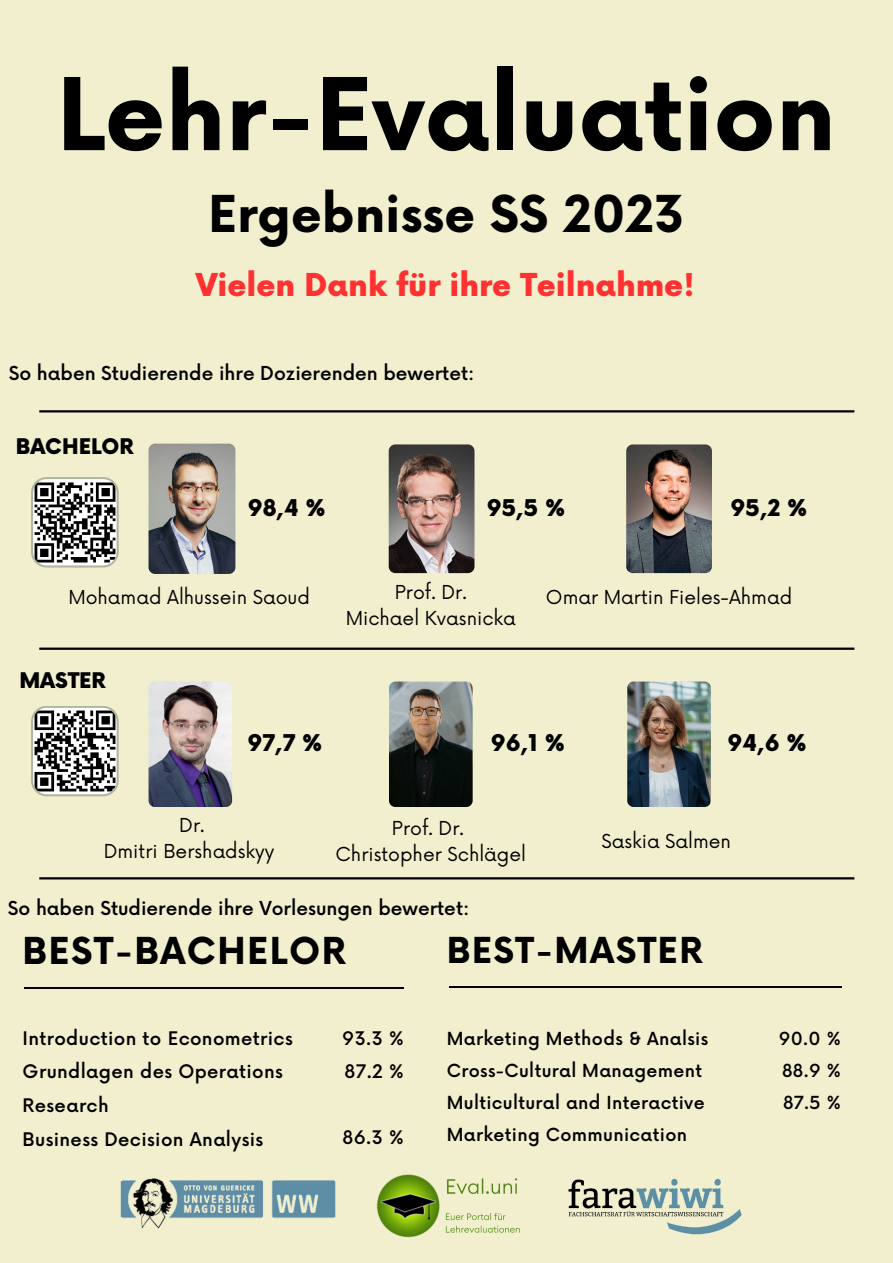
<style>
.page{position:relative;width:893px;height:1263px;background:#f1efce}
.page>*{position:absolute;margin:0;border:0;box-sizing:border-box;transform-origin:0 0}
.t1{font:700 97.57px "Now";color:#000}
.t2{font:700 49.5px "Now";color:#000}
.t3{font:700 36.15px "Now";letter-spacing:.04em;color:#000}
.t4{font:700 34.88px "Now";letter-spacing:.04em;color:#000}
.t5{font:900 30.75px "Now";color:#ff3131}
.t6{font:900 22.5px "Now";color:#000}
.t7{font:900 21px "Now";color:#000}
.t8{font:18.75px "Now";color:#000}
.t9{font:500 18.75px "Now";color:#000}
.t10{font:500 18.23px/33.8px "Now";letter-spacing:.02em;color:#000}
.t11{font:500 17.55px/32px "Now";letter-spacing:.02em;color:#000}
</style>
<div class="page">
<hr style="left:39px;top:410px;width:815px;height:2px;background:#000">
<hr style="left:39px;top:877px;width:815px;height:2px;background:#000">
<img style="left:148px;top:444px;width:87px;height:130px;border-radius:7px">
<img style="left:389px;top:444px;width:85px;height:129px;border-radius:7px">
<img style="left:626px;top:444px;width:86px;height:129px;border-radius:7px">
<img style="left:148px;top:681px;width:84px;height:126px;border-radius:6px">
<img style="left:389px;top:681px;width:83px;height:126px;border-radius:6px">
<img style="left:627px;top:681px;width:84px;height:126px;border-radius:6px">
<svg style="left:31px;top:477px;width:88px;height:90px;background:#8e8f8c"></svg>
<hr style="left:39px;top:647px;width:815px;height:3px;background:#000">
<hr style="left:24px;top:987px;width:380px;height:1px;background:#000">
<hr style="left:449px;top:986px;width:392px;height:1px;background:#000">
<img style="left:568px;top:1178px;width:174px;height:57px">
<img style="left:376px;top:1174px;width:144px;height:64px">
<img style="left:120px;top:1178px;width:216px;height:51px">
<svg style="left:31px;top:706px;width:88px;height:90px;background:#90918e"></svg>
<p class="t1" style="left:57px;top:62px;width:780px">Lehr-Evaluation</p>
<p class="t2" style="left:208px;top:187px;width:478px">Ergebnisse SS 2023</p>
<p class="t5" style="left:196px;top:269px;width:500px">Vielen Dank für ihre Teilnahme!</p>
<p class="t9" style="left:9px;top:363px;width:467px">So haben Studierende ihre Dozierenden bewertet:</p>
<p class="t7" style="left:16px;top:435px;width:119px">BACHELOR</p>
<p class="t6" style="left:248px;top:495px;width:80px">98,4 %</p>
<p class="t6" style="left:487px;top:495px;width:80px">95,5 %</p>
<p class="t6" style="left:730px;top:495px;width:78px">95,2 %</p>
<p class="t8" style="left:68px;top:587px;width:243px">Mohamad Alhussein Saoud</p>
<p class="t8" style="left:395px;top:582px;width:73px">Prof. Dr.</p>
<p class="t8" style="left:546px;top:587px;width:248px">Omar Martin Fieles-Ahmad</p>
<p class="t8" style="left:346px;top:608px;width:172px">Michael Kvasnicka</p>
<p class="t7" style="left:19px;top:669px;width:88px">MASTER</p>
<p class="t6" style="left:247px;top:731px;width:76px">97,7 %</p>
<p class="t6" style="left:491px;top:731px;width:76px">96,1 %</p>
<p class="t6" style="left:727px;top:731px;width:81px">94,6 %</p>
<p class="t8" style="left:179px;top:815px;width:27px">Dr.</p>
<p class="t8" style="left:104px;top:841px;width:172px">Dmitri Bershadskyy</p>
<p class="t8" style="left:392px;top:817px;width:73px">Prof. Dr.</p>
<p class="t8" style="left:335px;top:843px;width:192px">Christopher Schlägel</p>
<p class="t9" style="left:8px;top:898px;width:463px">So haben Studierende ihre Vorlesungen bewertet:</p>
<p class="t8" style="left:601px;top:830px;width:131px">Saskia Salmen</p>
<p class="t3" style="left:23px;top:931px;width:325px">BEST-BACHELOR</p>
<p class="t4" style="left:447px;top:931px;width:257px">BEST-MASTER</p>
<p class="t10" style="left:23px;top:1022px;width:272px">Introduction to Econometrics</p>
<p class="t10" style="left:23px;top:1056px;width:262px">Grundlagen des Operations<br>Research</p>
<p class="t10" style="left:23px;top:1123px;width:242px">Business Decision Analysis</p>
<p class="t10" style="left:342px;top:1022px;width:63px">93.3 %</p>
<p class="t10" style="left:344px;top:1056px;width:61px">87.2 %</p>
<p class="t10" style="left:342px;top:1122px;width:63px">86.3 %</p>
<p class="t11" style="left:447px;top:1023px;width:263px">Marketing Methods &amp; Analsis</p>
<p class="t11" style="left:447px;top:1055px;width:257px">Cross-Cultural Management</p>
<p class="t11" style="left:447px;top:1087px;width:259px">Multicultural and Interactive<br>Marketing Communication</p>
<p class="t11" style="left:779px;top:1023px;width:64px">90.0 %</p>
<p class="t11" style="left:782px;top:1055px;width:60px">88.9 %<br>87.5 %</p>
</div>
